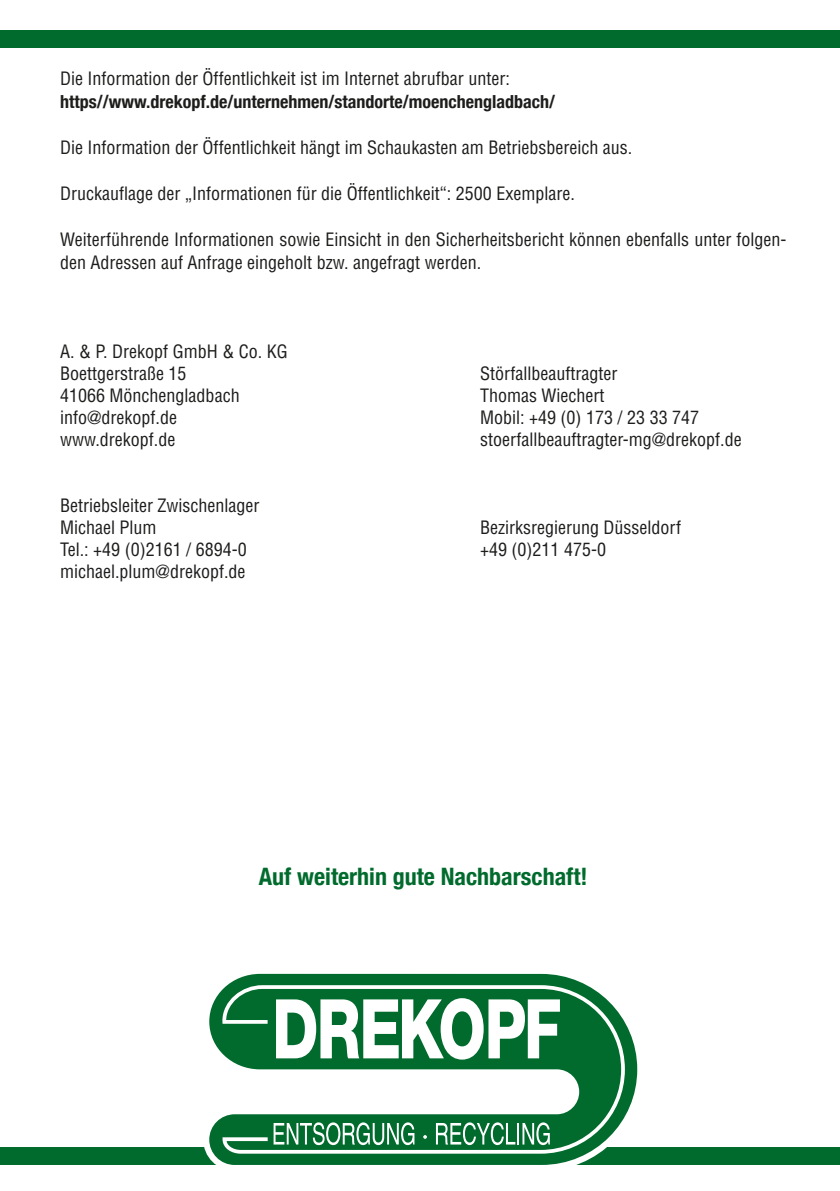
<style>
.page{position:relative;width:840px;height:1191px;background:#fff}
.page>*{position:absolute;margin:0;border:0;box-sizing:border-box;transform-origin:0 0}
.t1{font:700 condensed 24px "Helvetica Neue";color:#006b2d}
.t2{font:condensed 18px/22px "Helvetica";color:#1d1d1b}
.t3{font:700 condensed 18px "Helvetica Neue";color:#1d1d1b}
</style>
<div class="page">
<div style="left:0;top:31px;width:839px;height:17px;background:#006b2d"></div>
<div style="left:0;top:1148px;width:839px;height:17px;background:#006b2d"></div>
<svg style="left:209px;top:974px;width:428px;height:191px;fill:#006b2d"></svg>
<svg style="left:220px;top:983px;width:406px;height:172px"></svg>
<svg style="left:276px;top:998px;width:283px;height:61px"></svg>
<svg style="left:273px;top:1122px;width:141px;height:23px"></svg>
<svg style="left:435px;top:1122px;width:80px;height:23px"></svg>
<hr style="left:517px;top:1123px;width:2px;height:21px;background:#fff">
<svg style="left:522px;top:1122px;width:27px;height:23px"></svg>
<p class="t2" style="left:60px;top:67px;width:451px">Die Information der Öffentlichkeit ist im Internet abrufbar unter:</p>
<p class="t3" style="left:60px;top:90px;width:496px">https//www.drekopf.de/unternehmen/standorte/moenchengladbach/</p>
<p class="t2" style="left:60px;top:136px;width:573px">Die Information der Öffentlichkeit hängt im Schaukasten am Betriebsbereich aus.</p>
<p class="t2" style="left:60px;top:182px;width:516px">Druckauflage der „Informationen für die Öffentlichkeit“: 2500 Exemplare.</p>
<p class="t2" style="left:60px;top:228px;width:727px;line-height:23px">Weiterführende Informationen sowie Einsicht in den Sicherheitsbericht können ebenfalls unter folgen&shy;den Adressen auf Anfrage eingeholt bzw. angefragt werden.</p>
<p class="t2" style="left:60px;top:340px;width:229px">A. &amp; P. Drekopf GmbH &amp; Co. KG<br>Boettgerstraße 15<br>41066 Mönchengladbach info@drekopf.de www.drekopf.de</p>
<p class="t2" style="left:60px;top:494px;width:201px">Betriebsleiter Zwischenlager<br>Michael Plum<br>Tel.: +49 (0)2161 / 6894-0 michael.plum@drekopf.de</p>
<p class="t2" style="left:479px;top:362px;width:263px">Störfallbeauftragter<br>Thomas Wiechert<br>Mobil: +49 (0) 173 / 23 33 747 stoerfallbeauftragter-mg@drekopf.de</p>
<p class="t2" style="left:479px;top:516px;width:202px">Bezirksregierung Düsseldorf +49 (0)211 475-0</p>
<h1 class="t1" style="left:259px;top:862px;width:330px">Auf weiterhin gute Nachbarschaft!</h1>
</div>
